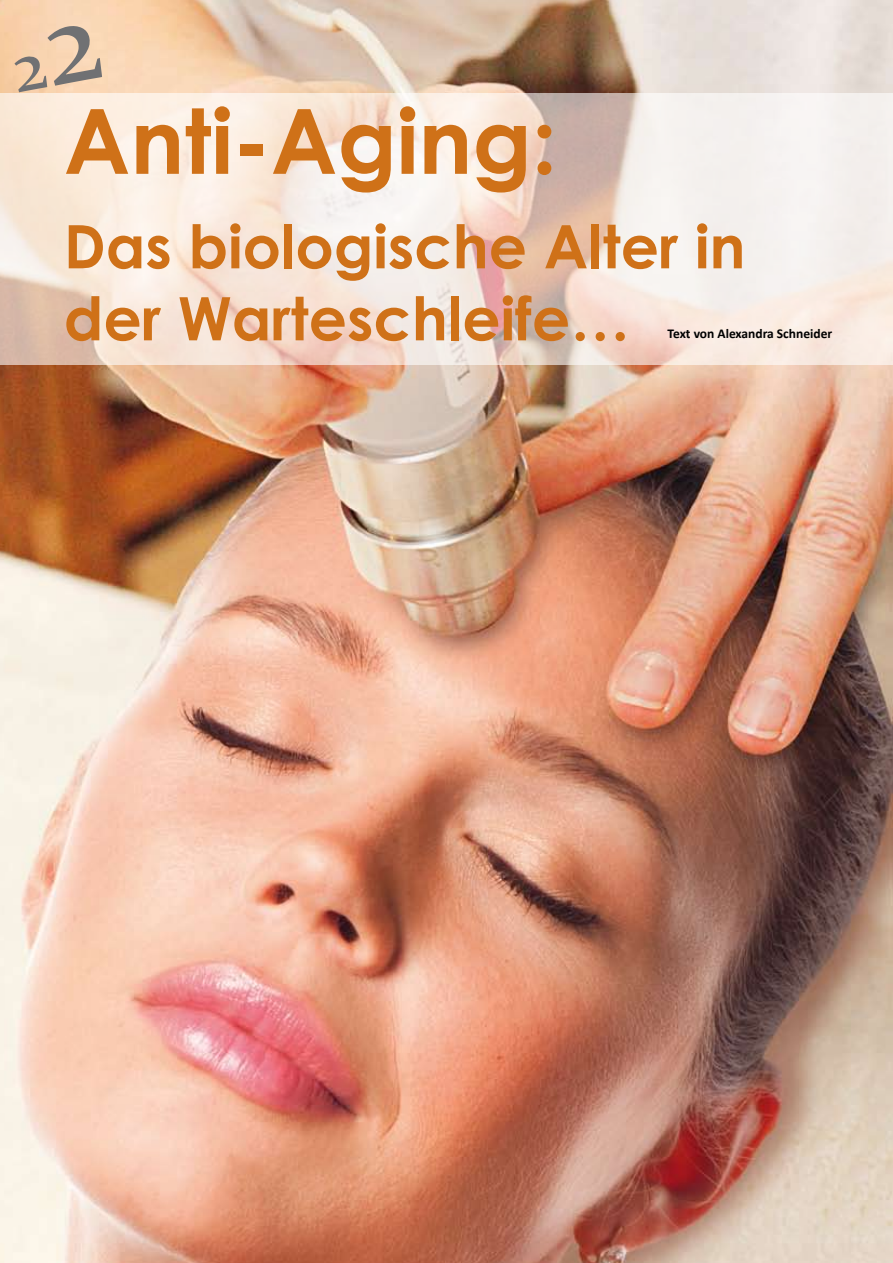
<style>
.page{position:relative;width:893px;height:1263px;background:#fff}
.page>*{position:absolute;margin:0;border:0;box-sizing:border-box;transform-origin:0 0}
.t1{font:700 90px "Century Gothic";color:#cf7118}
.t2{font:700 60px/72px "Century Gothic";color:#cf7118}
.t3{font:700 13.5px "Calibri";color:#000}
</style>
<div class="page">
<img style="left:0;top:0;width:893px;height:1263px">
<svg style="left:0;top:94px;width:893px;height:271px"></svg>
<svg style="left:13px;top:22px;width:90px;height:70px;background:#f9d4b1"></svg>
<h1 class="t1" style="left:64px;top:73px;width:495px">Anti-Aging:</h1>
<p class="t2" style="left:64px;top:208px;width:683px">Das biologische Alter in der Warteschleife…</p>
<p class="t3" style="left:668px;top:325px;width:166px">Text von Alexandra Schneider</p>
</div>
